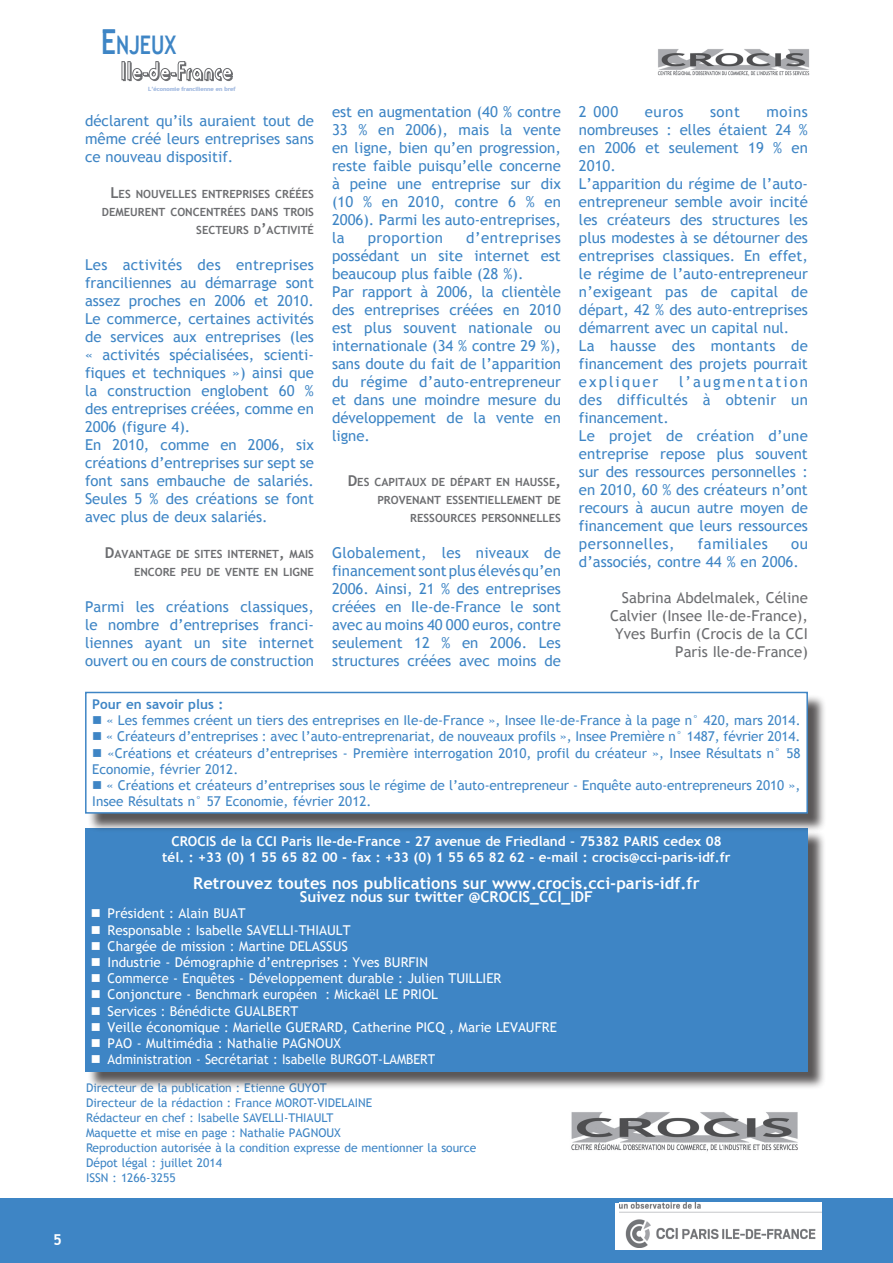
<style>
.page{position:relative;width:893px;height:1263px;background:#fff}
.page>*{position:absolute;margin:0;border:0;box-sizing:border-box;transform-origin:0 0}
.t1{font:700 25.65px "Trebuchet MS";color:#3e85c5;scale:.77 1}
.t2{font:700 16.5px "Trebuchet MS";color:#fff}
.t3{font:15px/18px "Trebuchet MS";color:#3e85c5}
.t4{font:15px/18px "Trebuchet MS";color:#6c6d70;text-align:right}
.t5{font:700 15px "Trebuchet MS";color:#fff}
.t6{font:15px "Trebuchet MS";letter-spacing:.03em;color:#3e85c5}
.t7{font:15px "Trebuchet MS";letter-spacing:.035em;color:#3e85c5}
.t8{font:13.5px/16.2px "Trebuchet MS";color:#3e85c5}
.t9{font:13.5px "Trebuchet MS";color:#fff}
.t10{font:700 13.5px/16.2px "Trebuchet MS";color:#fff;text-align:center}
.t11{font:13.5px "Trebuchet MS";color:#fff;scale:.95 1}
.t12{font:700 13.5px "Trebuchet MS";color:#3e85c5}
.t13{font:12px/15px "Trebuchet MS";color:#3e85c5}
.t14{font:700 11.25px/18px "Trebuchet MS";color:#6c6d70;text-align:right}
.t15{font:700 5.7px "Trebuchet MS";color:#adc2e4}
.s1{font-size:34.2px}
.s2{font-size:15px}
</style>
<div class="page">
<img style="left:657px;top:49px;width:153px;height:27px">
<div style="left:0;top:1198px;width:893px;height:65px;background:#3e85c5"></div>
<svg style="left:121px;top:61px;width:112px;height:20px"></svg>
<svg style="left:615px;top:1203px;width:206px;height:46px;background:#e9e9ea"></svg>
<img style="left:571px;top:1112px;width:227px;height:40px">
<div style="left:87px;top:830px;width:740px;height:260px;background:#231f20;opacity:.75"></div>
<div style="left:85px;top:828px;width:723px;height:243px;background:#3e85c5"></div>
<div style="left:87px;top:694px;width:740px;height:138px;background:#231f20;opacity:.75"></div>
<div style="left:86px;top:692px;width:721px;height:121px;background:#fff"></div>
<div style="left:85px;top:692px;width:723px;height:122px;border:2px solid #3e85c5"></div>
<p class="t5" style="left:53px;top:1230px;width:10px">5</p>
<h1 class="t1" style="left:101px;top:29px;width:99px"><span class="s1">E</span>NJEUX</h1>
<p class="t15" style="left:148px;top:86px;width:89px">L’économie francilienne en bref</p>
<p class="t3" style="left:85px;top:112px;width:230px;text-align:justify">déclarent qu’ils auraient tout de même créé leurs entreprises sans ce nouveau dispositif.</p>
<p class="t14" style="left:102px;top:185px;width:214px"><span class="s2">L</span>ES NOUVELLES ENTREPRISES CRÉÉES<br>DEMEURENT CONCENTRÉES DANS TROIS<br>SECTEURS D<span class="s2">’</span>ACTIVITÉ</p>
<p class="t3" style="left:85px;top:256px;width:230px">Les activités des entreprises franciliennes au démarrage sont assez proches en 2006 et 2010.<br>Le commerce, certaines activités de services aux entreprises (les « activités spécialisées, scienti&shy;fiques et techniques ») ainsi que la construction englobent 60 % des entreprises créées, comme en<br>2006 (figure 4).<br>En 2010, comme en 2006, six créations d’entreprises sur sept se font sans embauche de salariés.<br>Seules 5 % des créations se font avec plus de deux salariés.</p>
<p class="t14" style="left:105px;top:545px;width:211px"><span class="s2">D</span>AVANTAGE DE SITES INTERNET<span class="s2">,</span> MAIS<br>ENCORE PEU DE VENTE EN LIGNE</p>
<p class="t3" style="left:85px;top:598px;width:230px;text-align:justify">Parmi les créations classiques, le nombre d’entreprises franci&shy;liennes ayant un site internet ouvert ou en cours de construction</p>
<p class="t3" style="left:332px;top:103px;width:230px;text-align:justify">est en augmentation (40 % contre 33 % en 2006), mais la vente en ligne, bien qu’en progression, reste faible puisqu’elle concerne à peine une entreprise sur dix (10 % en 2010, contre 6 % en 2006). Parmi les auto-entreprises, la</p>
<p class="t3" style="left:332px;top:229px;width:230px;text-indent:134px">d’entreprises possédant un site internet est beaucoup plus faible (28 %).<br>Par rapport à 2006, la clientèle des entreprises créées en 2010 est plus souvent nationale ou internationale (34 % contre 29 %), sans doute du fait de l’apparition du régime d’auto-entrepreneur et dans une moindre mesure du développement de la vente en ligne.</p>
<p class="t14" style="left:348px;top:473px;width:215px"><span class="s2">D</span>ES CAPITAUX DE DÉPART EN HAUSSE<span class="s2">,<br></span>PROVENANT ESSENTIELLEMENT DE<br>RESSOURCES PERSONNELLES</p>
<p class="t3" style="left:332px;top:544px;width:230px;text-align:justify">Globalement, les niveaux de financement sont plus élevés qu’en 2006. Ainsi, 21 % des entreprises créées en Ile-de-France le sont avec au moins 40 000 euros, contre seulement 12 % en 2006. Les structures créées avec moins de</p>
<p class="t6" style="left:368px;top:229px;width:77px">proportion</p>
<p class="t3" style="left:579px;top:103px;width:41px">2 000</p>
<p class="t3" style="left:645px;top:103px;width:40px">euros</p>
<p class="t3" style="left:710px;top:103px;width:32px">sont</p>
<p class="t3" style="left:579px;top:103px;width:230px;text-indent:188px">moins nombreuses : elles étaient 24 % en 2006 et seulement 19 % en<br>2010.<br>L’apparition du régime de l’auto&shy;entrepreneur semble avoir incité les créateurs des structures les plus modestes à se détourner des entreprises classiques. En effet, le régime de l’auto-entrepreneur n’exigeant pas de capital de départ, 42 % des auto-entreprises démarrent avec un capital nul.<br>La hausse des montants de financement des projets pourrait expliquer</p>
<p class="t3" style="left:579px;top:373px;width:230px;text-indent:100px">l’augmentation des difficultés à obtenir un financement.<br>Le projet de création d’une entreprise repose plus souvent sur des ressources personnelles : en 2010, 60 % des créateurs n’ont recours à aucun autre moyen de financement que leurs ressources personnelles,</p>
<p class="t7" style="left:698px;top:535px;width:71px">familiales</p>
<p class="t3" style="left:579px;top:535px;width:230px;text-indent:212px">ou d’associés, contre 44 % en 2006.</p>
<p class="t4" style="left:610px;top:589px;width:199px">Sabrina Abdelmalek, Céline<br>Calvier (Insee Ile-de-France),<br>Yves Burfin (Crocis de la CCI<br>Paris Ile-de-France)</p>
<p class="t12" style="left:92px;top:696px;width:133px">Pour en savoir plus :</p>
<p class="t8" style="left:92px;top:712px;width:710px">■ « Les femmes créent un tiers des entreprises en Ile-de-France », Insee Ile-de-France à la page n° 420, mars 2014.</p>
<p class="t8" style="left:92px;top:729px;width:710px">■ « Créateurs d’entreprises : avec l’auto-entreprenariat, de nouveaux profils », Insee Première n° 1487, février 2014.</p>
<p class="t8" style="left:92px;top:745px;width:710px">■ «Créations et créateurs d’entreprises - Première interrogation 2010, profil du créateur », Insee Résultats n° 58<br>Economie, février 2012.</p>
<p class="t8" style="left:92px;top:777px;width:710px">■ « Créations et créateurs d’entreprises sous le régime de l’auto-entrepreneur - Enquête auto-entrepreneurs 2010 »,<br>Insee Résultats n° 57 Economie, février 2012.</p>
<p class="t10" style="left:162px;top:833px;width:570px">CROCIS de la CCI Paris Ile-de-France - 27 avenue de Friedland - 75382 PARIS cedex 08 tél. : +33 (0) 1 55 65 82 00 - fax : +33 (0) 1 55 65 82 62 - e-mail : crocis@cci-paris-idf.fr</p>
<p class="t2" style="left:193px;top:872px;width:508px">Retrouvez toutes nos publications sur www.crocis.cci-paris-idf.fr</p>
<p class="t5" style="left:300px;top:887px;width:294px">Suivez nous sur twitter @CROCIS_CCI_IDF</p>
<p class="t9" style="left:91px;top:906px;width:156px">■ Président : Alain BUAT</p>
<p class="t9" style="left:91px;top:922px;width:261px">■ Responsable : Isabelle SAVELLI-THIAULT</p>
<p class="t9" style="left:91px;top:938px;width:259px">■ Chargée de mission : Martine DELASSUS</p>
<p class="t9" style="left:91px;top:954px;width:309px">■ Industrie - Démographie d’entreprises : Yves Burfin</p>
<p class="t11" style="left:91px;top:970px;width:434px">■ Commerce - Enquêtes - Développement durable : Julien TUILLIER</p>
<p class="t9" style="left:91px;top:987px;width:349px">■ Conjoncture - Benchmark européen : Mickaël LE PRIOL</p>
<p class="t9" style="left:91px;top:1003px;width:209px">■ Services : Bénédicte GUALBERT</p>
<p class="t9" style="left:91px;top:1019px;width:468px">■ Veille économique : Marielle GUERARD, Catherine PICQ , Marie LEVAUFRE</p>
<p class="t9" style="left:91px;top:1035px;width:252px">■ PAO - Multimédia : Nathalie PAGNOUX</p>
<p class="t11" style="left:91px;top:1051px;width:364px">■ Administration - Secrétariat : Isabelle BURGOT-LAMBERT</p>
<p class="t13" style="left:86px;top:1080px;width:288px">Directeur de la publication : Etienne GUYOT Directeur de la rédaction : France MOROT-VIDELAINE Rédacteur en chef : Isabelle SAVELLI-THIAULT Maquette et mise en page : Nathalie pagnou</p>
<p class="t13" style="left:86px;top:1125px;width:392px;text-indent:248px">x<br>Reproduction autorisée à la condition expresse de mentionner la source<br>Dépot légal : juillet 2014<br>ISSN : 1266-3255</p>
</div>
